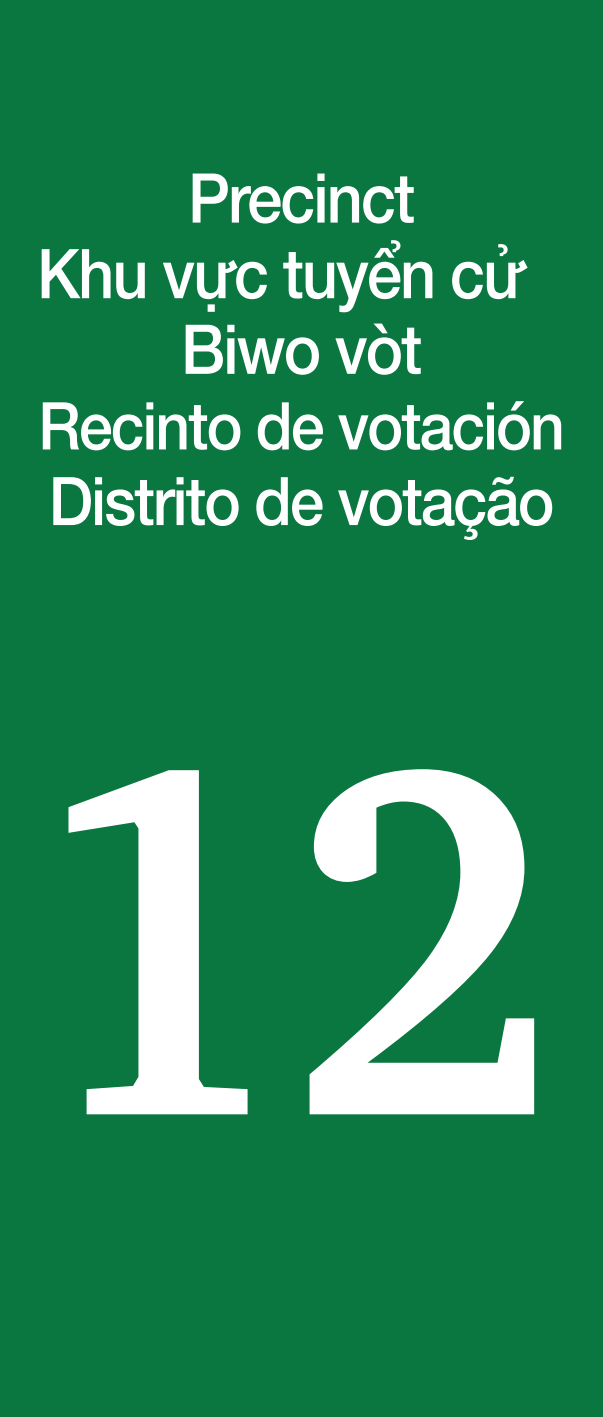
<style>
.page{position:relative;width:603px;height:1417px;background:#0b7740}
.page>*{position:absolute;margin:0;border:0;box-sizing:border-box;transform-origin:0 0}
.t1{font:700 505.1px "Charter";color:#fff;scale:.92 1}
.t2{font:500 68.65px "Helvetica Neue";letter-spacing:-.03em;color:#fff;scale:.92 1}
.t3{font:500 67.05px "Helvetica Neue";letter-spacing:-.03em;color:#fff;scale:.92 1}
.t4{font:500 65.95px "Helvetica Neue";letter-spacing:-.03em;color:#fff;scale:.92 1}
</style>
<div class="page">
<p class="t2" style="left:188px;top:143px;width:249px">Precinct</p>
<p class="t2" style="left:37px;top:218px;width:533px">Khu vực tuyển cử</p>
<p class="t2" style="left:181px;top:294px;width:264px">Biwo vòt</p>
<p class="t4" style="left:38px;top:373px;width:574px">Recinto de votación</p>
<p class="t3" style="left:49px;top:447px;width:551px">Distrito de votação</p>
<p class="t1" style="left:18px;top:505px;width:587px">12</p>
</div>
